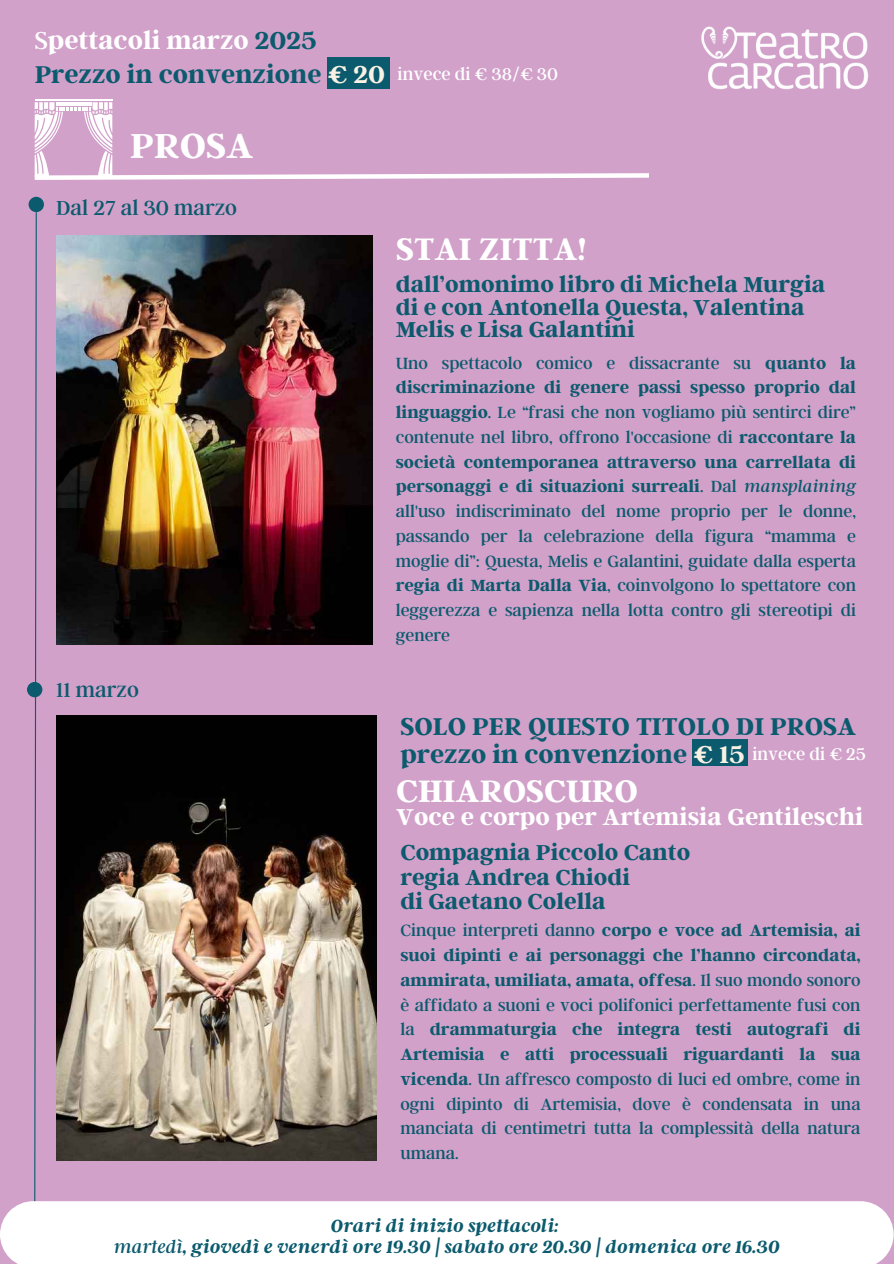
<style>
.page{position:relative;width:894px;height:1264px;background:#fff}
.page>*{position:absolute;margin:0;border:0;box-sizing:border-box;transform-origin:0 0}
.t1{font:700 38.55px "Argent CF";color:#fff}
.t2{font:700 34.5px "Argent CF";color:#fff}
.t3{font:700 27px/28px "Argent CF";color:#0b5a6d}
.t4{font:700 27px "Argent CF";color:#fff}
.t5{font:700 25.5px "Argent CF";color:#fff}
.t6{font:700 24px/22.5px "Argent CF";color:#0b5a6d}
.t7{font:22.5px "Argent CF";color:#0b5a6d}
.t8{font:italic 700 19.5px "Argent CF";color:#0b5a6d}
.t9{font:18.6px "Argent CF";color:#fff}
.t10{font:18px/24.8px "Argent CF";color:#0b5a6d;text-align:justify}
.s1{font-weight:400}
.s2{color:#0b5a6d}
.s3{color:#f9f2e4}
.s4{font-weight:700}
.s5{font-style:italic}
</style>
<div class="page">
<div style="left:0;top:0;width:893px;height:1263px;background:#d1a1c9"></div>
<svg style="left:31px;top:211px;width:7px;height:990px"></svg>
<div style="left:29px;top:197px;width:15px;height:15px;background:#0b5a6d;border-radius:50%"></div>
<div style="left:27px;top:682px;width:15px;height:15px;background:#0b5a6d;border-radius:50%"></div>
<div style="left:0;top:1201px;width:893px;height:62px;background:#fff"></div>
<img style="left:56px;top:235px;width:316px;height:409px">
<img style="left:701px;top:26px;width:168px;height:64px">
<hr style="left:35px;top:99px;width:77px;height:2px;background:#fff">
<svg style="left:34px;top:102px;width:615px;height:78px"></svg>
<div style="left:327px;top:58px;width:63px;height:31px;background:#0b5a6d"></div>
<img style="left:56px;top:715px;width:320px;height:445px">
<div style="left:692px;top:739px;width:55px;height:27px;background:#0b5a6d"></div>
<h1 class="t4" style="left:35px;top:23px;width:283px"><span class="s1">S</span>pettacoli marzo <span class="s2">2025</span></h1>
<p class="t3" style="left:35px;top:59px;width:352px">Prezzo in convenzione <span class="s3">€ 20</span></p>
<p class="t9" style="left:397px;top:62px;width:162px">invece di € 38/€ 30</p>
<p class="t1" style="left:130px;top:120px;width:124px">PROSA</p>
<h6 class="t7" style="left:56px;top:193px;width:182px">Dal 27 al 30 marzo</h6>
<p class="t7" style="left:56px;top:675px;width:84px">11 marzo</p>
<h2 class="t2" style="left:396px;top:227px;width:192px">STAI ZITTA!</h2>
<p class="t6" style="left:395px;top:272px;width:431px">dall’omonimo libro di Michela Murgia di e con Antonella Questa, Valentina<br>Melis e Lisa Galantini</p>
<p class="t10" style="left:395px;top:349px;width:461px">Uno spettacolo comico e dissacrante su <span class="s4">quanto la discriminazione di genere passi spesso proprio dal linguaggio</span>. Le “frasi che non vogliamo più sentirci dire” contenute nel libro, offrono l'occasione di <span class="s4">raccontare la società contemporanea attraverso una carrellata di personaggi e di situazioni surreali</span>. Dal <span class="s5">mansplaining </span>all'uso indiscriminato del nome proprio per le donne, passando per la celebrazione della figura “mamma e moglie di”: Questa, Melis e Galantini, guidate dalla esperta <span class="s4">regia di Marta Dalla Via</span>, coinvolgono lo spettatore con leggerezza e sapienza nella lotta contro gli stereotipi di genere</p>
<p class="t3" style="left:400px;top:710px;width:457px">SOLO PER QUESTO TITOLO DI PROSA prezzo in convenzione <span class="s3">€ 15</span></p>
<h3 class="t9" style="left:752px;top:742px;width:115px">invece di € 25</h3>
<h6 class="t2" style="left:396px;top:769px;width:243px">CHIAROSCURO</h6>
<h6 class="t5" style="left:396px;top:800px;width:468px">Voce e corpo per Artemisia Gentileschi</h6>
<h3 class="t6" style="left:400px;top:838px;width:291px;line-height:24.8px">Compagnia Piccolo Canto regia Andrea Chiodi<br>di Gaetano Colella</h3>
<p class="t10" style="left:400px;top:917px;width:461px">Cinque interpreti danno <span class="s4">corpo e voce ad Artemisia, ai suoi dipinti e ai personaggi che l’hanno circondata, ammirata, umiliata, amata, offesa</span>. Il suo mondo sonoro è affidato a suoni e voci polifonici perfettamente fusi con la <span class="s4">drammaturgia che integra testi autografi di Artemisia e atti processuali riguardanti la sua vicenda</span>. Un affresco composto di luci ed ombre, come in ogni dipinto di Artemisia, dove è condensata in una manciata di centimetri tutta la complessità della natura umana.</p>
<p class="t8" style="left:330px;top:1212px;width:229px">Orari di inizio spettacoli:</p>
<h4 class="t8" style="left:114px;top:1233px;width:667px"><span class="s1">martedì</span>, giovedì e venerdì ore 19.30 | sabato ore 20.30 | domenica ore 16.30</h4>
</div>
